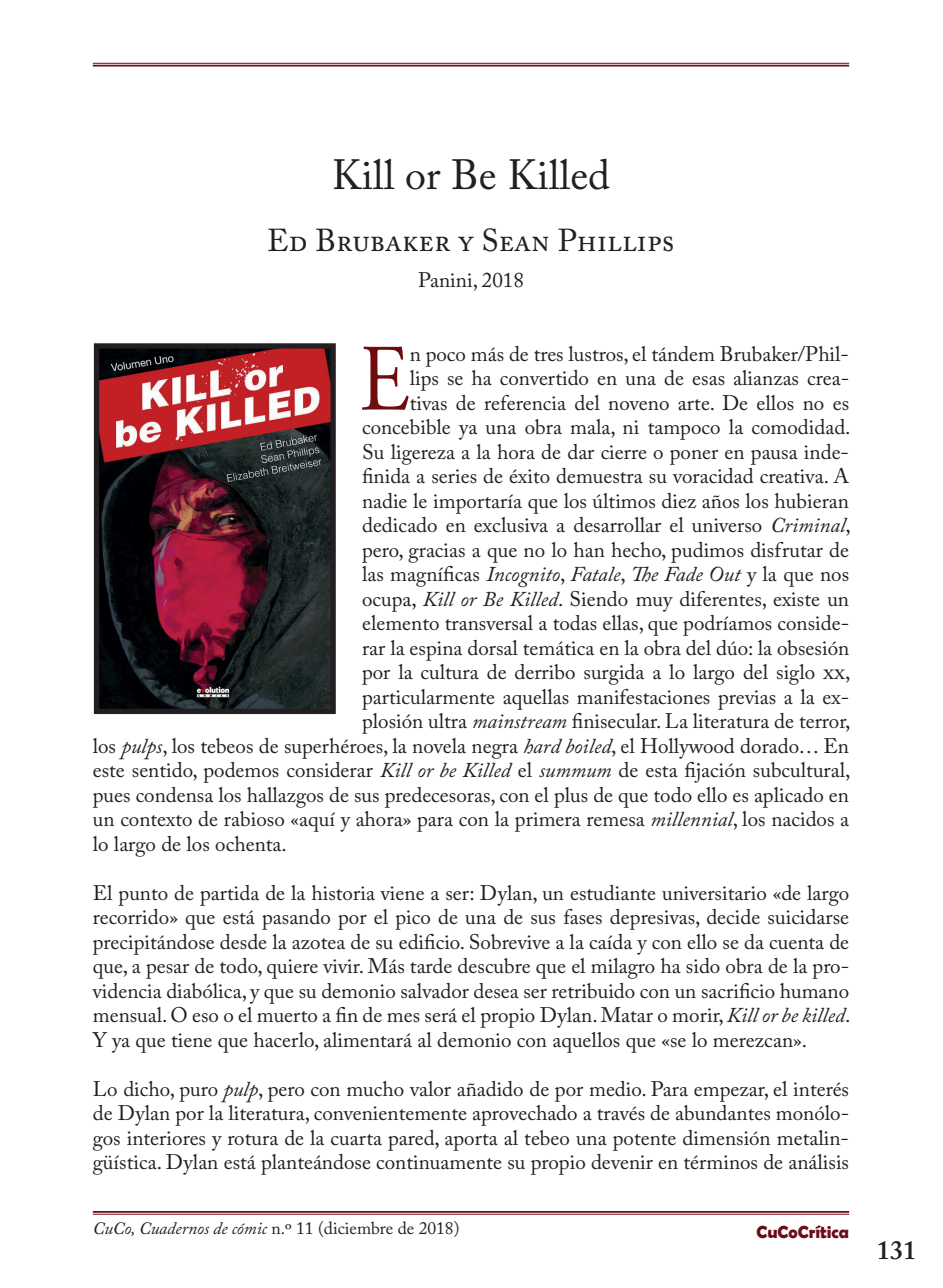
<style>
.page{position:relative;width:943px;height:1288px;background:#fff}
.page>*{position:absolute;margin:0;border:0;box-sizing:border-box;transform-origin:0 0}
.t1{font:94.85px "Adobe Garamond Pro";color:#710c0e;scale:.9 1}
.t2{font:42px "Adobe Caslon Pro";color:#231f20}
.t3{font:31.5px "Adobe Caslon Pro";color:#231f20}
.t4{font:600 26.25px "Adobe Caslon Pro";color:#231f20}
.t5{font:21px/24.5px "Adobe Caslon Pro";color:#231f20;text-align:justify}
.t6{font:italic 21px "Adobe Caslon Pro";color:#231f20}
.t7{font:17.5px "Adobe Caslon Pro";color:#231f20}
.t8{font:700 17.5px "Berlin Sans FB Demi";color:#6e0b17}
.s1{font-style:italic}
.s2{font-style:normal}
</style>
<div class="page">
<hr style="left:93px;top:1211px;width:756px;height:2px;background:#6e0b17">
<hr style="left:93px;top:1214px;width:756px;height:1px;background:#6e0b17">
<hr style="left:93px;top:63px;width:756px;height:1px;background:#6e0b17">
<hr style="left:93px;top:65px;width:756px;height:1px;background:#6e0b17">
<img style="left:100px;top:349px;width:230px;height:359px">
<div style="left:94px;top:343px;width:242px;height:371px;border:5px solid #231f20"></div>
<h2 class="t2" style="left:332px;top:150px;width:280px">Kill or Be Killed</h2>
<h3 class="t3" style="left:267px;top:222px;width:409px">Ed Brubaker y Sean Phillips</h3>
<p class="t5" style="left:418px;top:268px;width:107px">Panini, 2018</p>
<h1 class="t1" style="left:359px;top:323px;width:57px">E</h1>
<p class="t5" style="left:409px;top:341px;width:441px">n poco más de tres lustros, el tándem Brubaker/Phil-</p>
<p class="t5" style="left:409px;top:366px;width:441px">lips se ha convertido en una de esas alianzas crea-</p>
<p class="t5" style="left:409px;top:390px;width:441px">tivas de referencia del noveno arte. De ellos no es</p>
<p class="t5" style="left:362px;top:415px;width:490px">concebible ya una obra mala, ni tampoco la comodidad.</p>
<p class="t5" style="left:362px;top:439px;width:488px">Su ligereza a la hora de dar cierre o poner en pausa inde-</p>
<p class="t5" style="left:362px;top:464px;width:488px">finida a series de éxito demuestra su voracidad creativa. A</p>
<p class="t5" style="left:362px;top:488px;width:488px">nadie le importaría que los últimos diez años los hubieran</p>
<p class="t5" style="left:362px;top:513px;width:490px">dedicado en exclusiva a desarrollar el universo <span class="s1">Criminal</span>,</p>
<p class="t5" style="left:362px;top:537px;width:488px">pero, gracias a que no lo han hecho, pudimos disfrutar de</p>
<p class="t6" style="left:362px;top:562px;width:488px"><span class="s2">las magníficas</span> Incognito<span class="s2">,</span> Fatale<span class="s2">,</span> The Fade Out <span class="s2">y la que nos</span></p>
<p class="t5" style="left:362px;top:586px;width:488px">ocupa, <span class="s1">Kill or Be Killed</span>. Siendo muy diferentes, existe un</p>
<p class="t5" style="left:362px;top:611px;width:488px">elemento transversal a todas ellas, que podríamos conside-</p>
<p class="t5" style="left:362px;top:635px;width:488px">rar la espina dorsal temática en la obra del dúo: la obsesión</p>
<p class="t5" style="left:362px;top:660px;width:490px">por la cultura de derribo surgida a lo largo del siglo xx,</p>
<p class="t5" style="left:362px;top:684px;width:488px">particularmente aquellas manifestaciones previas a la ex-</p>
<p class="t5" style="left:362px;top:709px;width:490px">plosión ultra <span class="s1">mainstream</span> finisecular. La literatura de terror,</p>
<p class="t5" style="left:93px;top:733px;width:757px">los <span class="s1">pulps</span>, los tebeos de superhéroes, la novela negra <span class="s1">hard boiled</span>, el Hollywood dorado… En</p>
<p class="t5" style="left:93px;top:758px;width:759px">este sentido, podemos considerar <span class="s1">Kill or be Killed</span> el <span class="s1">summum</span> de esta fijación subcultural,</p>
<p class="t5" style="left:93px;top:782px;width:757px">pues condensa los hallazgos de sus predecesoras, con el plus de que todo ello es aplicado en</p>
<p class="t5" style="left:93px;top:807px;width:758px">un contexto de rabioso «aquí y ahora» para con la primera remesa <span class="s1">millennial</span>, los nacidos a</p>
<p class="t5" style="left:93px;top:831px;width:196px">lo largo de los ochenta.</p>
<p class="t5" style="left:93px;top:880px;width:759px">El punto de partida de la historia viene a ser: Dylan, un estudiante universitario «de largo recorrido» que está pasando por el pico de una de sus fases depresivas, decide suicidarse precipitándose desde la azotea de su edificio. Sobrevive a la caída y con ello se da cuenta de que, a pesar de todo, quiere vivir. Más tarde descubre que el milagro ha sido obra de la pro&shy;videncia diabólica, y que su demonio salvador desea ser retribuido con un sacrificio humano mensual. O eso o el muerto a fin de mes será el propio Dylan. Matar o morir, <span class="s1">Kill or be killed</span>.<br>Y ya que tiene que hacerlo, alimentará al demonio con aquellos que «se lo merezcan».</p>
<p class="t5" style="left:93px;top:1076px;width:758px">Lo dicho, puro <span class="s1">pulp</span>, pero con mucho valor añadido de por medio. Para empezar, el interés de Dylan por la literatura, convenientemente aprovechado a través de abundantes monólo&shy;gos interiores y rotura de la cuarta pared, aporta al tebeo una potente dimensión metalin&shy;güística. Dylan está planteándose continuamente su propio devenir en términos de análisis</p>
<p class="t7" style="left:93px;top:1218px;width:368px"><span class="s1">CuCo, Cuadernos de cómic</span> n.º 11 (diciembre de 2018)</p>
<p class="t8" style="left:756px;top:1221px;width:94px">CuCoCrítica</p>
<p class="t4" style="left:876px;top:1235px;width:41px">131</p>
</div>
